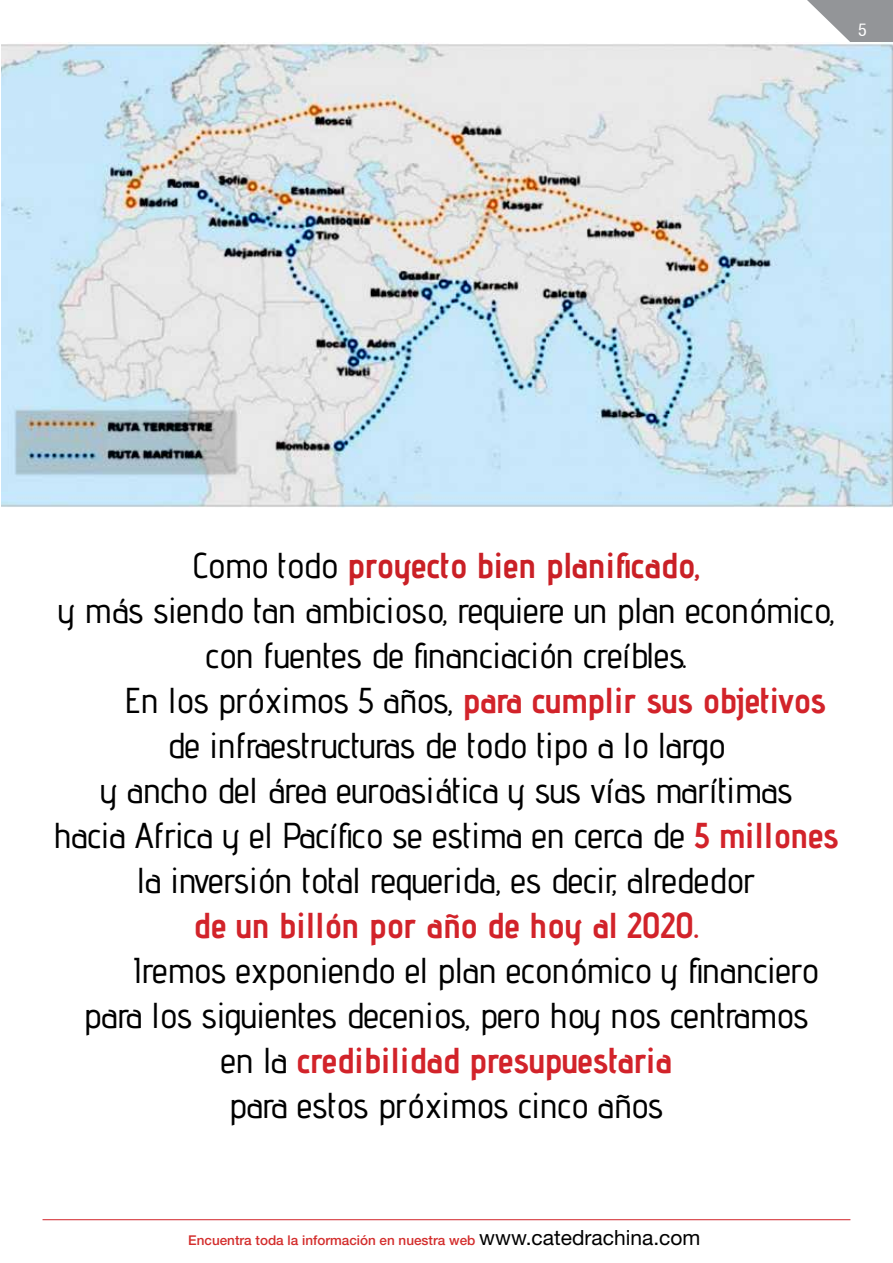
<style>
.page{position:relative;width:893px;height:1263px;background:#fff}
.page>*{position:absolute;margin:0;border:0;box-sizing:border-box;transform-origin:0 0}
.t1{font:500 36px "Advent Pro";letter-spacing:-.01em;color:#000}
.t2{font:700 36px "Advent Pro";letter-spacing:-.01em;color:#d2232a}
.t3{font:700 36px "Advent Pro";letter-spacing:-.01em;color:#ca2026}
.t4{font:condensed 18px "Helvetica 57";color:#fff}
.t5{font:500 13.5px "Helvetica Neue LT Std";color:#d32d2c}
.s1{font-weight:500;color:#000}
.s2{font-weight:700;color:#d2232a}
.s3{font-weight:400;font-size:21px;color:#000}
</style>
<div class="page">
<svg style="left:807px;top:0;width:86px;height:43px"></svg>
<hr style="left:43px;top:1219px;width:807px;height:1px;background:#d2232a">
<img style="left:2px;top:43px;width:891px;height:464px">
<p class="t4" style="left:858px;top:19px;width:10px">5</p>
<p class="t3" style="left:192px;top:543px;width:510px"><span class="s1">Como todo</span> proyecto bien planificado,</p>
<p class="t1" style="left:58px;top:588px;width:779px">y más siendo tan ambicioso, requiere un plan económico,</p>
<p class="t1" style="left:205px;top:633px;width:483px">con fuentes de financiación creíbles.</p>
<p class="t2" style="left:125px;top:678px;width:703px"><span class="s1">En los próximos 5 años,</span> para cumplir sus objetivos</p>
<p class="t1" style="left:167px;top:723px;width:559px">de infraestructuras de todo tipo a lo largo</p>
<p class="t1" style="left:100px;top:768px;width:694px">y ancho del área euroasiática y sus vías marítimas</p>
<p class="t1" style="left:54px;top:813px;width:786px">hacia Africa y el Pacífico se estima en cerca de <span class="s2">5 millones</span></p>
<p class="t1" style="left:137px;top:858px;width:620px">la inversión total requerida, es decir, alrededor</p>
<p class="t2" style="left:193px;top:903px;width:508px">de un billón por año de hoy al 2020.</p>
<p class="t1" style="left:132px;top:948px;width:688px">Iremos exponiendo el plan económico y financiero</p>
<p class="t1" style="left:84px;top:993px;width:726px">para los siguientes decenios, pero hoy nos centramos</p>
<p class="t2" style="left:221px;top:1038px;width:453px"><span class="s1">en la</span> credibilidad presupuestaria</p>
<p class="t1" style="left:229px;top:1083px;width:436px">para estos próximos cinco años</p>
<p class="t5" style="left:188px;top:1231px;width:514px">Encuentra toda la información en nuestra web <span class="s3">www.catedrachina.com</span></p>
</div>
